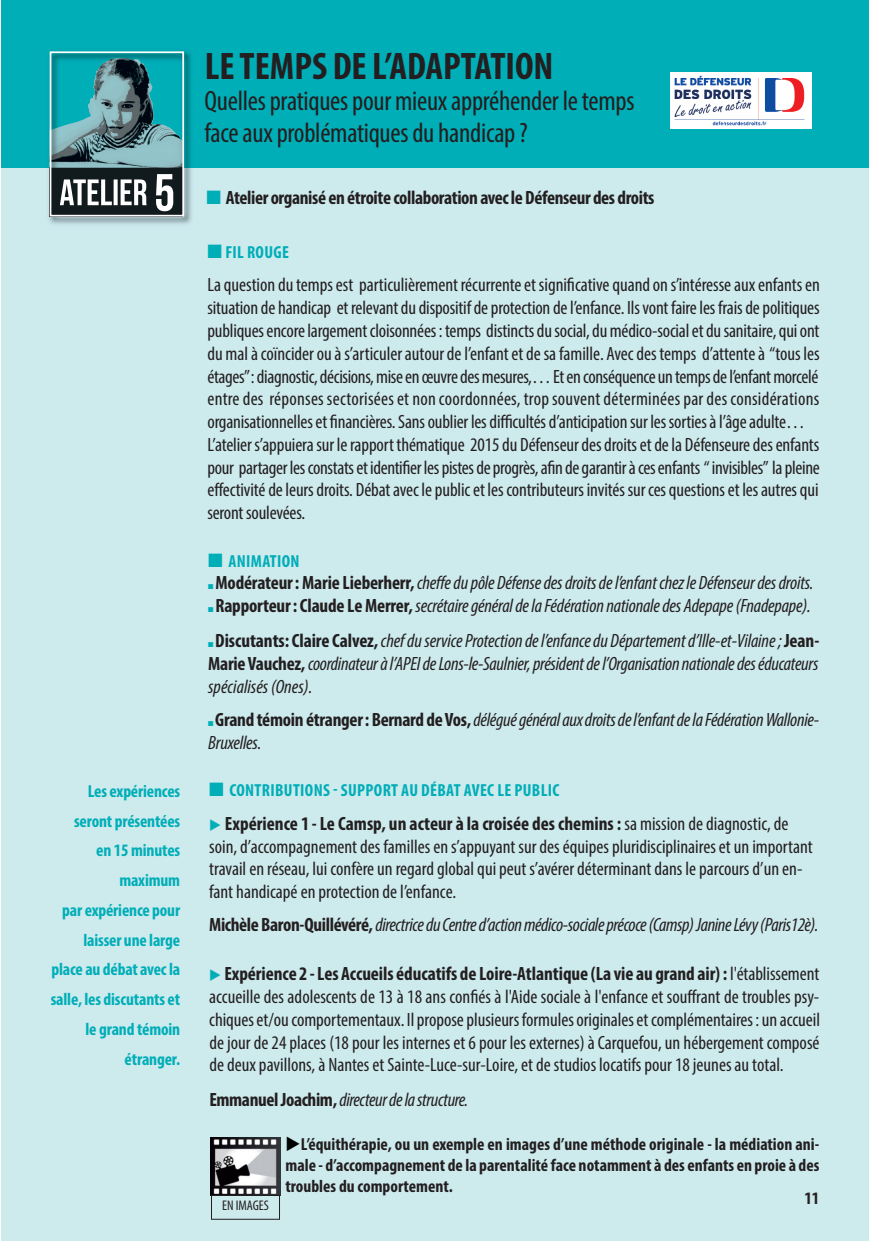
<style>
.page{position:relative;width:869px;height:1241px;background:#fff}
.page>*{position:absolute;margin:0;border:0;box-sizing:border-box;transform-origin:0 0}
.t1{font:700 condensed 38.5px "Myriad Pro";color:#231f20}
.t2{font:condensed 28px/31.5px "Myriad Pro";letter-spacing:-.01em;color:#231f20}
.t3{font:condensed 19.25px/22.8px "Myriad Pro";letter-spacing:-.005em;color:#231f20}
.t4{font:italic condensed 19.25px/22.8px "Myriad Pro";letter-spacing:-.015em;color:#231f20;text-align:justify}
.t5{font:700 condensed 19.25px "Myriad Pro";letter-spacing:-.02em;color:#231f20}
.t6{font:700 condensed 17.5px/21px "Myriad Pro";color:#231f20;text-align:justify}
.t7{font:700 condensed 17.5px/29.8px "Myriad Pro";letter-spacing:-.01em;color:#00aeb8;text-align:right}
.t8{font:700 condensed 17.5px "Myriad Pro";letter-spacing:.02em;color:#00aeb8}
.t9{font:condensed 14px "Myriad Pro";color:#231f20}
.s1{color:#00aeb8}
.s2{font-weight:700;font-style:normal}
.s3{font-weight:700;font-style:normal;color:#201e20}
.s4{font-weight:700}
.s5{color:#000}
</style>
<div class="page">
<div style="left:1px;top:0;width:867px;height:1240px;background:#cdeaed"></div>
<div style="left:1px;top:0;width:867px;height:168px;background:#00aeb8"></div>
<img style="left:49px;top:51px;width:143px;height:173px">
<img style="left:50px;top:168px;width:132px;height:49px">
<img style="left:149px;top:82px;width:32px;height:59px">
<img style="left:53px;top:94px;width:42px;height:74px">
<img style="left:60px;top:179px;width:87px;height:26px">
<img style="left:156px;top:174px;width:17px;height:37px">
<div style="left:50px;top:51px;width:134px;height:165px;border:2px solid #fff"></div>
<img style="left:670px;top:72px;width:140px;height:56px">
<img style="left:211px;top:1137px;width:69px;height:58px">
<div style="left:211px;top:1194px;width:68px;height:25px;border:1px solid #231f20"></div>
<p class="t7" style="left:51px;top:777px;width:131px">Les expériences seront présentées<br>en 15 minutes maximum<br>par expérience pour laisser une large place au débat avec la salle, les discutants et le grand témoin étranger.</p>
<h1 class="t1" style="left:205px;top:52px;width:350px">LE TEMPS DE L’ADAPTATION</h1>
<h2 class="t2" style="left:204px;top:87px;width:431px">Quelles pratiques pour mieux appréhender le temps face aux problématiques du handicap ?</h2>
<p class="t5" style="left:206px;top:191px;width:449px"><span class="s1">■</span> Atelier organisé en étroite collaboration avec le Défenseur des droits</p>
<p class="t8" style="left:207px;top:246px;width:83px">■ FIL ROUGE</p>
<p class="t3" style="left:207px;top:275px;width:613px">La question du temps est particulièrement récurrente et significative quand on s’intéresse aux enfants en situation de handicap et relevant du dispositif de protection de l’enfance. Ils vont faire les frais de politiques publiques encore largement cloisonnées : temps distincts du social, du médico-social et du sanitaire, qui ont du mal à coïncider ou à s’articuler autour de l’enfant et de sa famille. Avec des temps d’attente à “tous les étages” : diagnostic, décisions, mise en œuvre des mesures,… Et en conséquence un temps de l’enfant morcelé entre des réponses sectorisées et non coordonnées, trop souvent déterminées par des considérations organisationnelles et financières. Sans oublier les difficultés d’anticipation sur les sorties à l’âge adulte… L’atelier s’appuiera sur le rapport thématique 2015 du Défenseur des droits et de la Défenseure des enfants pour partager les constats et identifier les pistes de progrès, afin de garantir à ces enfants “ invisibles” la pleine effectivité de leurs droits. Débat avec le public et les contributeurs invités sur ces questions et les autres qui seront soulevées.</p>
<p class="t8" style="left:208px;top:554px;width:93px">■ ANIMATION</p>
<p class="t4" style="left:208px;top:573px;width:606px"><span class="s1">■</span> <span class="s2">Modérateur : Marie Lieberherr,</span> cheffe du pôle Défense des droits de l’enfant chez le Défenseur des droits.</p>
<p class="t4" style="left:208px;top:596px;width:604px"><span class="s1">■</span> <span class="s2">Rapporteur : Claude Le Merrer,</span> secrétaire général de la Fédération nationale des Adepape (Fnadepape).</p>
<p class="t4" style="left:208px;top:631px;width:612px"><span class="s1">■</span> <span class="s3">Discutants: Claire Calvez,</span> chef du service Protection de l’enfance du Département d’Ille-et-Vilaine ; <span class="s2">Jean-Marie Vauchez,</span> coordinateur à l’APEI de Lons-le-Saulnier, président de l’Organisation nationale des éducateurs spécialisés (Ones).</p>
<p class="t4" style="left:208px;top:709px;width:612px"><span class="s1">■</span> <span class="s2">Grand témoin étranger : Bernard de Vos,</span> délégué général aux droits de l’enfant de la Fédération Wallonie-<br>Bruxelles.</p>
<p class="t8" style="left:209px;top:784px;width:351px">■ CONTRIBUTIONS - SUPPORT AU DÉBAT AVEC LE PUBLIC</p>
<p class="t3" style="left:209px;top:813px;width:604px"><span class="s1">◆</span> <span class="s4">Expérience 1 - Le Camsp, un acteur à la croisée des chemins :</span> sa mission de diagnostic, de soin, d’accompagnement des familles en s’appuyant sur des équipes pluridisciplinaires et un important travail en réseau, lui confère un regard global qui peut s’avérer déterminant dans le parcours d’un en&shy;fant handicapé en protection de l’enfance.</p>
<p class="t4" style="left:209px;top:915px;width:610px"><span class="s2">Michèle Baron-Quillévéré,</span> directrice du Centre d’action médico-sociale précoce (Camsp) Janine Lévy (Paris12è).</p>
<p class="t3" style="left:209px;top:964px;width:612px;text-align:justify"><span class="s1">◆</span> <span class="s4">Expérience 2 - Les Accueils éducatifs de Loire-Atlantique (La vie au grand air) :</span> l'établissement accueille des adolescents de 13 à 18 ans confiés à l'Aide sociale à l'enfance et souffrant de troubles psy&shy;chiques et/ou comportementaux. Il propose plusieurs formules originales et complémentaires : un accueil de jour de 24 places (18 pour les internes et 6 pour les externes) à Carquefou, un hébergement composé de deux pavillons, à Nantes et Sainte-Luce-sur-Loire, et de studios locatifs pour 18 jeunes au total.</p>
<p class="t4" style="left:209px;top:1090px;width:260px"><span class="s2">Emmanuel Joachim,</span> directeur de la structure.</p>
<p class="t6" style="left:285px;top:1135px;width:535px"><span class="s5">◆</span>L’équithérapie, ou un exemple en images d’une méthode originale - la médiation ani&shy;male - d’accompagnement de la parentalité face notamment à des enfants en proie à des troubles du comportement.</p>
<p class="t6" style="left:804px;top:1189px;width:16px">11</p>
<p class="t9" style="left:222px;top:1199px;width:48px">EN IMAGES</p>
</div>
